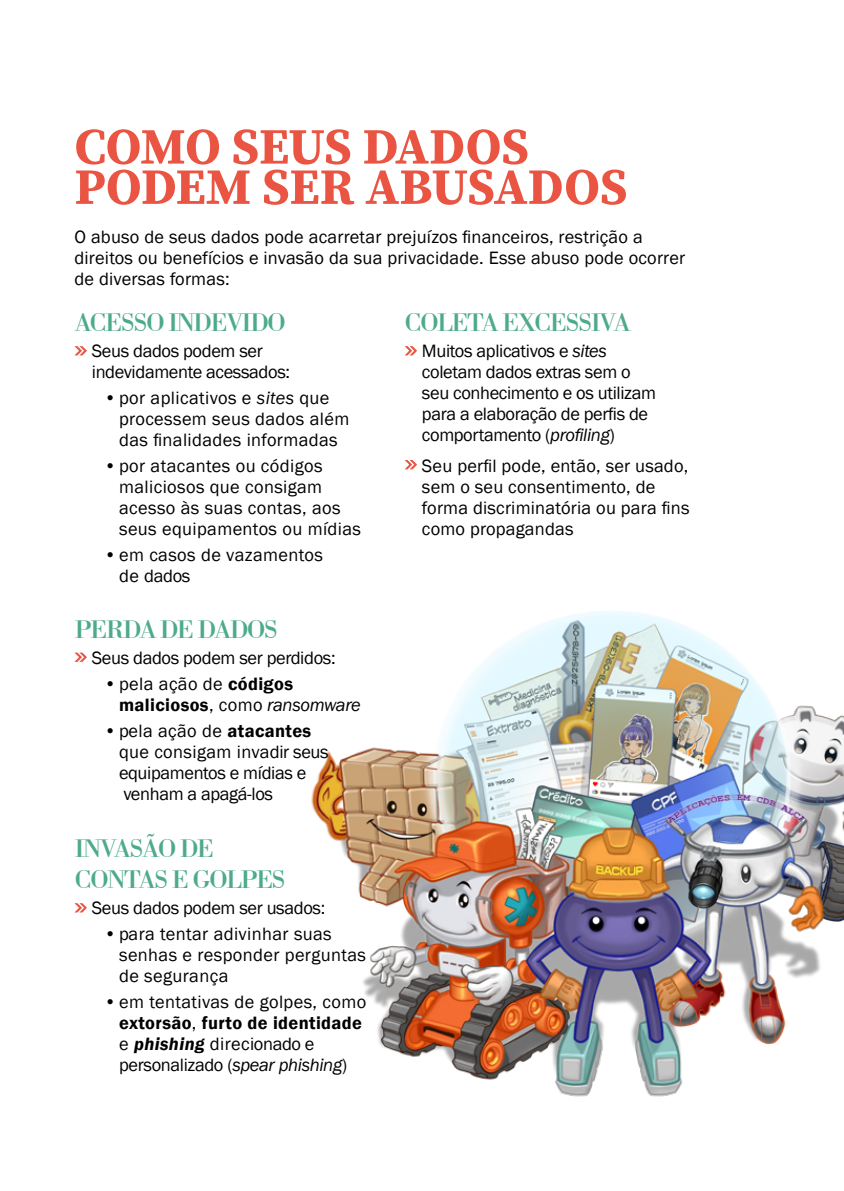
<style>
.page{position:relative;width:844px;height:1191px;background:#fff}
.page>*{position:absolute;margin:0;border:0;box-sizing:border-box;transform-origin:0 0}
.t1{font:700 50.75px/40.2px "Source Serif Pro";letter-spacing:-.005em;color:#ea5543}
.t2{font:26.25px/31.5px "Bodoni BT";letter-spacing:-.07em;color:#4eaa8d}
.t3{font:18.38px/21px "Franklin Gothic";letter-spacing:.01em;color:#000}
.t4{font:18.38px/21px "Franklin Gothic";letter-spacing:-.02em;color:#000}
.t5{font:600 18.38px/21px "Franklin Gothic";letter-spacing:.02em;color:#000}
.s1{font-style:italic}
.s2{font-weight:400}
.s3{font-weight:400;font-style:italic}
.s4{font-weight:600}
.s5{font-weight:600;font-style:italic}
</style>
<div class="page">
<img style="left:311px;top:611px;width:532px;height:486px">
<svg style="left:74px;top:346px;width:13px;height:9px"></svg>
<svg style="left:404px;top:346px;width:13px;height:9px"></svg>
<svg style="left:404px;top:460px;width:13px;height:9px"></svg>
<svg style="left:74px;top:652px;width:13px;height:10px"></svg>
<svg style="left:74px;top:903px;width:13px;height:9px"></svg>
<h1 class="t1" style="left:74px;top:128px;width:554px">COMO SEUS DADOS<br>PODEM SER ABUSADOS</h1>
<p class="t3" style="left:74px;top:227px;width:612px">O abuso de seus dados pode acarretar prejuízos financeiros, restrição a direitos ou benefícios e invasão da sua privacidade. Esse abuso pode ocorrer de diversas formas:</p>
<h2 class="t2" style="left:74px;top:306px;width:213px">ACESSO INDEVIDO</h2>
<p class="t4" style="left:92px;top:341px;width:200px">Seus dados podem ser indevidamente acessados:</p>
<p class="t3" style="left:119px;top:388px;width:232px;text-indent:-15px">•por aplicativos e <span class="s1">sites</span> que processem seus dados além das finalidades informadas</p>
<p class="t3" style="left:119px;top:456px;width:243px;text-indent:-15px">•por atacantes ou códigos maliciosos que consigam acesso às suas contas, aos seus equipamentos ou mídias</p>
<p class="t3" style="left:119px;top:545px;width:205px;text-indent:-15px">•em casos de vazamentos de dados</p>
<h2 class="t2" style="left:74px;top:613px;width:205px">PERDA DE DADOS</h2>
<p class="t4" style="left:92px;top:648px;width:245px">Seus dados podem ser perdidos:</p>
<p class="t5" style="left:119px;top:674px;width:243px;text-indent:-15px"><span class="s2">•pela ação de</span> códigos maliciosos<span class="s2">, como</span> <span class="s3">ransomware</span></p>
<p class="t4" style="left:119px;top:721px;width:211px;text-indent:-15px">•pela ação de <span class="s4">atacantes </span>que consigam invadir seus equipamentos e mídias e venham a apagá-los</p>
<h2 class="t2" style="left:74px;top:832px;width:213px">INVASÃO DE<br>CONTAS E GOLPES</h2>
<p class="t4" style="left:92px;top:898px;width:235px">Seus dados podem ser usados:</p>
<p class="t3" style="left:119px;top:924px;width:248px;text-indent:-15px">•para tentar adivinhar suas senhas e responder perguntas de segurança</p>
<p class="t3" style="left:119px;top:992px;width:249px;text-indent:-15px">•em tentativas de golpes, como <span class="s4">extorsão</span>, <span class="s4">furto de identidade </span>e <span class="s5">phishing</span> direcionado e personalizado (<span class="s1">spear phishing</span>)</p>
<h2 class="t2" style="left:404px;top:306px;width:227px">COLETA EXCESSIVA</h2>
<p class="t4" style="left:422px;top:341px;width:235px">Muitos aplicativos e <span class="s1">sites </span>coletam dados extras sem o seu conhecimento e os utilizam para a elaboração de perfis de comportamento (<span class="s1">profiling</span>)</p>
<p class="t3" style="left:422px;top:456px;width:269px">Seu perfil pode, então, ser usado, sem o seu consentimento, de forma discriminatória ou para fins como propagandas</p>
</div>
